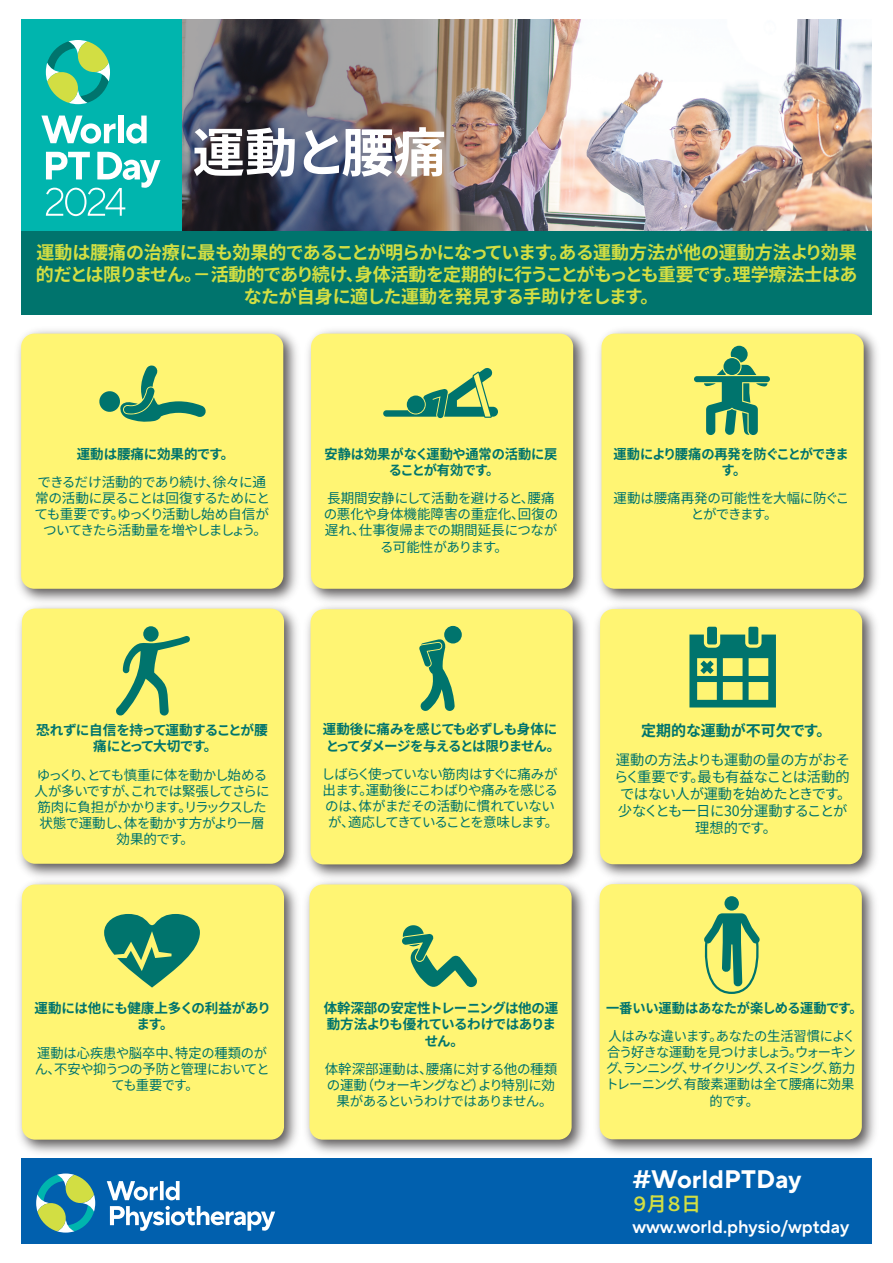
<style>
.page{position:relative;width:893px;height:1263px;background:#fff}
.page>*{position:absolute;margin:0;border:0;box-sizing:border-box;transform-origin:0 0}
.t1{font:700 52.5px "Noto Sans JP";letter-spacing:-.03em;color:#fff}
.t2{font:700 25.2px "TT Norms Pro";color:#fff}
.t3{font:600 19.5px "Noto Sans JP";color:#d2de43}
.t4{font:700 18px/21.6px "Noto Sans JP";letter-spacing:-.03em;color:#d2de43;text-align:center}
.t5{font:600 18px "TT Norms Pro";color:#fff}
.t6{font:700 15px "Noto Sans JP";color:#00746d}
.t7{font:14.25px/17.1px "Noto Sans JP";letter-spacing:-.035em;color:#00746d;text-align:center}
.t8{font:13.5px/16.2px "Noto Sans JP";letter-spacing:-.055em;color:#00746d;text-align:center}
.t9{font:13.5px/16.2px "Noto Sans JP";letter-spacing:-.035em;color:#00746d;text-align:center}
.t10{font:700 13.5px/16.2px "Noto Sans JP";letter-spacing:-.055em;color:#00746d;text-align:center}
.t11{font:700 13.5px/16.2px "Noto Sans JP";letter-spacing:-.03em;color:#00746d;text-align:center}
.t12{font:13.5px/16.2px "Noto Sans JP";letter-spacing:-.01em;color:#00746d;text-align:center}
.t13{font:700 13.5px/16.2px "Noto Sans JP";letter-spacing:-.01em;color:#00746d;text-align:center}
.t14{font:700 13.5px "Noto Sans JP";color:#00746d}
</style>
<div class="page">
<img style="left:181px;top:19px;width:691px;height:212px">
<div style="left:21px;top:1158px;width:851px;height:85px;background:#0160ae"></div>
<svg style="left:107px;top:1181px;width:51px;height:19px"></svg>
<svg style="left:160px;top:1181px;width:4px;height:19px"></svg>
<svg style="left:166px;top:1181px;width:14px;height:19px"></svg>
<svg style="left:110px;top:1206px;width:165px;height:25px"></svg>
<svg style="left:36px;top:1173px;width:59px;height:59px"></svg>
<img style="left:18px;top:330px;width:279px;height:268px">
<div style="left:21px;top:334px;width:262px;height:255px;background:#fff573;border-radius:13px"></div>
<img style="left:599px;top:330px;width:278px;height:269px">
<div style="left:601px;top:334px;width:263px;height:255px;background:#fff573;border-radius:13px"></div>
<img style="left:308px;top:330px;width:279px;height:269px">
<div style="left:311px;top:334px;width:262px;height:255px;background:#fff573;border-radius:13px"></div>
<img style="left:19px;top:598px;width:278px;height:276px">
<div style="left:22px;top:609px;width:262px;height:255px;background:#fff573;border-radius:13px"></div>
<img style="left:307px;top:599px;width:279px;height:275px">
<div style="left:311px;top:609px;width:262px;height:255px;background:#fff573;border-radius:13px"></div>
<img style="left:597px;top:599px;width:279px;height:275px">
<div style="left:600px;top:609px;width:262px;height:255px;background:#fff573;border-radius:13px"></div>
<img style="left:19px;top:874px;width:278px;height:279px">
<div style="left:22px;top:884px;width:262px;height:256px;background:#fff573;border-radius:13px"></div>
<img style="left:306px;top:874px;width:279px;height:279px">
<div style="left:309px;top:884px;width:263px;height:256px;background:#fff573;border-radius:13px"></div>
<img style="left:597px;top:874px;width:278px;height:279px">
<div style="left:600px;top:884px;width:262px;height:255px;background:#fff573;border-radius:13px"></div>
<svg style="left:419px;top:639px;width:36px;height:72px"></svg>
<div style="left:444px;top:626px;width:18px;height:17px;background:#00746d;border-radius:50%"></div>
<svg style="left:402px;top:925px;width:75px;height:63px"></svg>
<svg style="left:116px;top:626px;width:74px;height:90px"></svg>
<svg style="left:694px;top:346px;width:76px;height:89px"></svg>
<div style="left:723px;top:358px;width:17px;height:17px;background:#00746d;border-radius:50%"></div>
<svg style="left:689px;top:627px;width:87px;height:80px"></svg>
<svg style="left:104px;top:914px;width:96px;height:74px"></svg>
<svg style="left:383px;top:368px;width:115px;height:50px"></svg>
<div style="left:407px;top:395px;width:18px;height:18px;background:#00746d;border-radius:50%"></div>
<div style="left:724px;top:896px;width:15px;height:14px;background:#00746d;border-radius:50%"></div>
<svg style="left:704px;top:913px;width:56px;height:81px"></svg>
<svg style="left:99px;top:365px;width:107px;height:57px"></svg>
<div style="left:21px;top:19px;width:160px;height:217px;background:#00b5ae"></div>
<svg style="left:46px;top:40px;width:64px;height:64px"></svg>
<svg style="left:41px;top:116px;width:75px;height:28px"></svg>
<div style="left:119px;top:116px;width:5px;height:27px;background:#fff"></div>
<svg style="left:126px;top:116px;width:21px;height:28px"></svg>
<svg style="left:46px;top:152px;width:114px;height:64px"></svg>
<div style="left:21px;top:231px;width:851px;height:84px;background:#00746d"></div>
<h1 class="t1" style="left:192px;top:123px;width:255px">運動と腰痛</h1>
<h3 class="t4" style="left:36px;top:242px;width:823px">運動は腰痛の治療に最も効果的であることが明らかになっています。ある運動方法が他の運動方法より効果的だとは限りません。－活動的であり続け、身体活動を定期的に行うことがもっとも重要です。理学療法士はあなたが自身に適した運動を発見する手助けをします。</h3>
<p class="t14" style="left:77px;top:446px;width:159px">運動は腰痛に効果的です。</p>
<p class="t8" style="left:35px;top:474px;width:237px">できるだけ活動的であり続け、徐々に通常の活動に戻ることは回復するためにとても重要です。ゆっくり活動し始め自信がついてきたら活動量を増やしましょう。</p>
<p class="t13" style="left:324px;top:446px;width:234px">安静は効果がなく運動や通常の活動に戻ることが有効です。</p>
<p class="t12" style="left:324px;top:490px;width:236px">長期間安静にして活動を避けると、腰痛の悪化や身体機能障害の重症化、回復の遅れ、仕事復帰までの期間延長につながる可能性があります。</p>
<p class="t10" style="left:614px;top:446px;width:237px">運動により腰痛の再発を防ぐことができます。</p>
<p class="t9" style="left:614px;top:490px;width:237px">運動は腰痛再発の可能性を大幅に防ぐことができます。</p>
<p class="t10" style="left:36px;top:722px;width:233px">恐れずに自信を持って運動することが腰痛にとって大切です。</p>
<p class="t8" style="left:35px;top:767px;width:237px">ゆっくり、とても慎重に体を動かし始める人が多いですが、これでは緊張してさらに筋肉に負担がかかります。リラックスした状態で運動し、体を動かす方がより一層効果的です。</p>
<p class="t10" style="left:323px;top:722px;width:239px;text-align:left">運動後に痛みを感じても必ずしも身体にとってダメージを与えるとは限りません。</p>
<p class="t8" style="left:322px;top:766px;width:238px">しばらく使っていない筋肉はすぐに痛みが出ます。運動後にこわばりや痛みを感じるのは、体がまだその活動に慣れていないが、適応してきていることを意味します。</p>
<p class="t6" style="left:641px;top:722px;width:192px">定期的な運動が不可欠です。</p>
<p class="t7" style="left:614px;top:751px;width:239px">運動の方法よりも運動の量の方がおそらく重要です。最も有益なことは活動的ではない人が運動を始めたときです。少なくとも一日に30分運動することが理想的です。</p>
<p class="t11" style="left:35px;top:1000px;width:238px">運動には他にも健康上多くの利益があります。</p>
<p class="t9" style="left:35px;top:1045px;width:236px">運動は心疾患や脳卒中、特定の種類のがん、不安や抑うつの予防と管理においてとても重要です。</p>
<p class="t11" style="left:324px;top:1000px;width:236px">体幹深部の安定性トレーニングは他の運動方法よりも優れているわけではありません。</p>
<p class="t9" style="left:325px;top:1061px;width:234px">体幹深部運動は、腰痛に対する他の種類の運動（ウォーキングなど）より特別に効果があるというわけではありません。</p>
<p class="t11" style="left:606px;top:1000px;width:258px">一番いい運動はあなたが楽しめる運動です。</p>
<p class="t9" style="left:605px;top:1028px;width:252px">人はみな違います。あなたの生活習慣によく合う好きな運動を見つけましょう。ウォーキング、ランニング、サイクリング、スイミング、筋力トレーニング、有酸素運動は全て腰痛に効果的です。</p>
<h2 class="t2" style="left:632px;top:1160px;width:171px">#WorldPTDay</h2>
<h3 class="t3" style="left:630px;top:1193px;width:72px">９月８日</h3>
<h3 class="t5" style="left:632px;top:1213px;width:218px">www.world.physio/wptday</h3>
</div>
